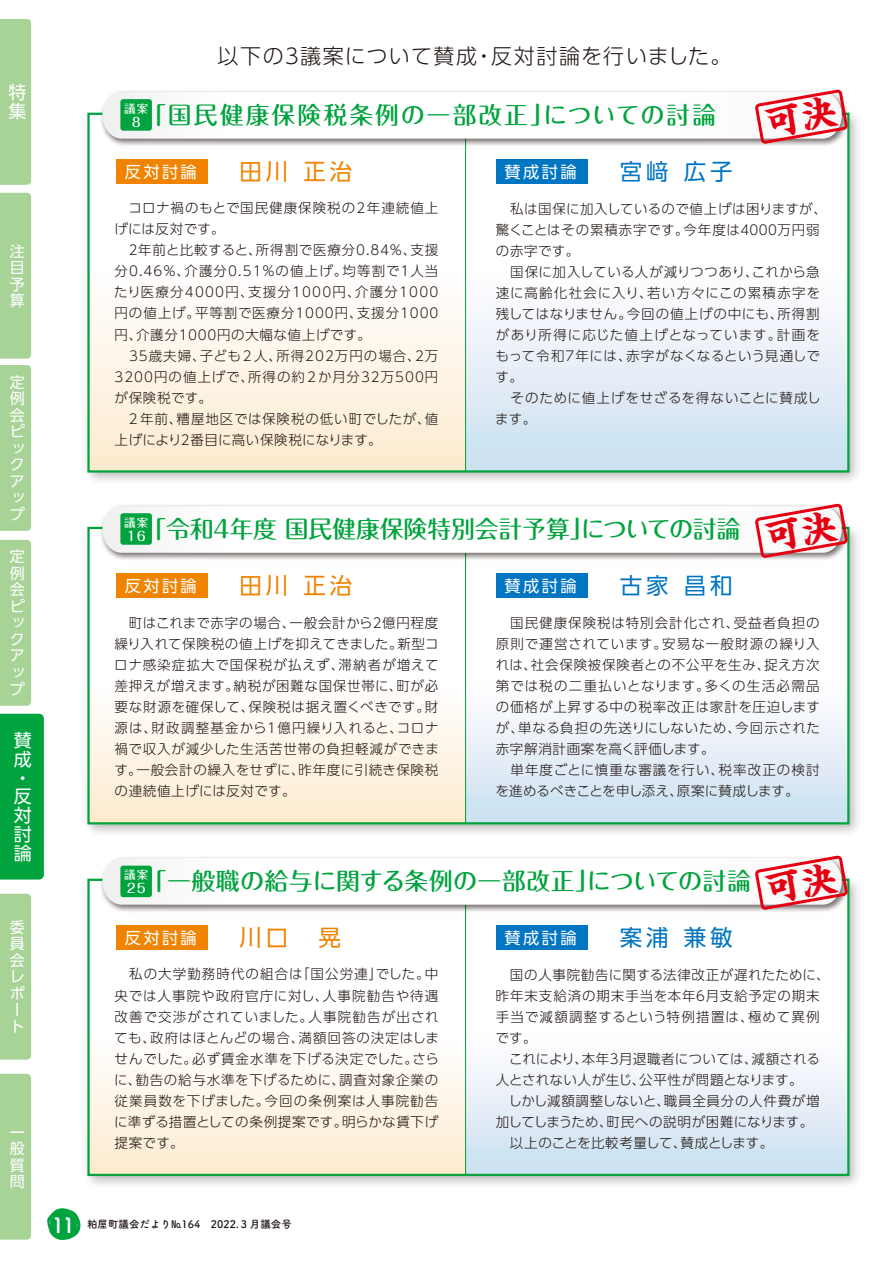
<style>
.page{position:relative;width:893px;height:1263px;background:#fff}
.page>*{position:absolute;margin:0;border:0;box-sizing:border-box;transform-origin:0 0}
.t1{font:500 24px "Maru Fo Pro";color:#00a33e}
.t2{font:500 24px "Maru Fo Pro";letter-spacing:.08em;color:#00a33e}
.t3{font:22.5px "UD Shin Go Pr 6";letter-spacing:.17em;color:#f08300}
.t4{font:22.5px "UD Shin Go Pr 6";letter-spacing:.17em;color:#0075c2}
.t5{font:300 21px "UD Shin Go Pr 6";letter-spacing:.06em;color:#221815}
.t6{font:18px/18.8px "UD Shin Go Pr 6";color:#fff}
.t7{font:16.2px "UD Shin Go Pr 6";letter-spacing:.15em;color:#fff}
.t8{font:15px/16.5px "UD Shin Go Pr 6";color:#fff}
.t9{font:300 13.5px/21px "UD Shin Go Pro";letter-spacing:.05em;color:#221815}
.t10{font:300 13.5px/21px "UD Shin Go Pro";letter-spacing:.07em;color:#221815}
.t11{font:500 12.9px "Maru Fo Pro";color:#fff}
.t12{font:500 11.55px "Maru Fo Pro";color:#fff}
.t13{font:10.5px "Tsuku A Rd Gothic Std B";color:#221815}
.s1{font-size:21px;color:#fff}
</style>
<div class="page">
<svg style="left:47px;top:1208px;width:34px;height:33px"></svg>
<div style="left:0;top:714px;width:44px;height:165px;background:#00a33e"></div>
<div style="left:0;top:365px;width:31px;height:166px;background:#a7d397"></div>
<div style="left:0;top:193px;width:31px;height:166px;background:#a7d397"></div>
<div style="left:0;top:540px;width:31px;height:166px;background:#a7d397"></div>
<div style="left:0;top:19px;width:31px;height:166px;background:#a7d397"></div>
<div style="left:0;top:894px;width:31px;height:165px;background:#a7d397"></div>
<div style="left:0;top:1074px;width:31px;height:165px;background:#a7d397"></div>
<img style="left:87px;top:112px;width:771px;height:369px">
<div style="left:89px;top:114px;width:759px;height:357px;background:#fff"></div>
<div style="left:88px;top:267px;width:377px;height:205px;background:linear-gradient(to bottom,#fff,#fceace)"></div>
<div style="left:465px;top:267px;width:383px;height:205px;background:linear-gradient(to bottom,#fffeff,#cae0f0)"></div>
<hr style="left:465px;top:114px;width:1px;height:357px;background:#00a33e">
<div style="left:117px;top:159px;width:91px;height:25px;background:#f08300"></div>
<div style="left:497px;top:159px;width:91px;height:25px;background:#0075c2"></div>
<img style="left:87px;top:526px;width:771px;height:307px">
<div style="left:89px;top:528px;width:759px;height:295px;background:#fff"></div>
<div style="left:88px;top:682px;width:377px;height:142px;background:linear-gradient(to bottom,#fff,#f1e8c8)"></div>
<div style="left:465px;top:682px;width:383px;height:142px;background:linear-gradient(to bottom,#fff,#c1dde9)"></div>
<hr style="left:465px;top:528px;width:1px;height:295px;background:#00a33e">
<div style="left:117px;top:574px;width:91px;height:24px;background:#f08300"></div>
<div style="left:497px;top:574px;width:91px;height:24px;background:#0075c2"></div>
<img style="left:87px;top:878px;width:771px;height:307px">
<div style="left:89px;top:880px;width:759px;height:295px;background:#fff"></div>
<div style="left:88px;top:1033px;width:377px;height:142px;background:linear-gradient(to bottom,#fff,#faeacd)"></div>
<div style="left:465px;top:1033px;width:383px;height:142px;background:linear-gradient(to bottom,#fff,#c8dfef)"></div>
<hr style="left:465px;top:880px;width:1px;height:295px;background:#00a33e">
<div style="left:117px;top:925px;width:91px;height:25px;background:#f08300"></div>
<div style="left:497px;top:925px;width:91px;height:25px;background:#0075c2"></div>
<svg style="left:102px;top:89px;width:748px;height:57px"></svg>
<svg style="left:102px;top:503px;width:748px;height:57px"></svg>
<svg style="left:102px;top:855px;width:748px;height:57px"></svg>
<h3 class="t6" style="left:8px;top:83px;width:19px">特集</h3>
<p class="t8" style="left:10px;top:242px;width:16px;text-align:justify">注目予算</p>
<p class="t8" style="left:10px;top:373px;width:17px">定例会ピックアップ</p>
<p class="t8" style="left:10px;top:548px;width:17px">定例会ピックアップ</p>
<h3 class="t6" style="left:14px;top:731px;width:19px">賛成・反対討論</h3>
<p class="t8" style="left:10px;top:918px;width:16px">委員会レポート</p>
<p class="t8" style="left:10px;top:1123px;width:16px;text-align:justify">一般質問</p>
<h3 class="t5" style="left:217px;top:39px;width:516px">以下の３議案について賛成・反対討論を行いました。</h3>
<h1 class="t2" style="left:142px;top:96px;width:576px">「国民健康保険税条例の一部改正」についての討論</h1>
<p class="t7" style="left:125px;top:158px;width:74px">反対討論</p>
<h2 class="t3" style="left:239px;top:153px;width:114px">田川 正治</h2>
<p class="t10" style="left:114px;top:197px;width:326px">　コロナ禍のもとで国民健康保険税の２年連続値上げには反対です。<br>　２年前と比較すると、所得割で医療分0.84％、支援分0.46％、介護分0.51％の値上げ。均等割で1人当たり医療分4000円、支援分1000円､介護分1000円の値上げ。平等割で医療分1000円、支援分1000円、介護分1000円の大幅な値上げです。<br>　35歳夫婦、子ども2人、所得202万円の場合、2万<br>3200円の値上げで、所得の約2か月分32万500円が保険税です。<br>　2年前､糟屋地区では保険税の低い町でしたが、値上げにより2番目に高い保険税になります。</p>
<p class="t9" style="left:495px;top:197px;width:333px">　私は国保に加入しているので値上げは困りますが、驚くことはその累積赤字です。今年度は４０００万円弱の赤字です。<br>　国保に加入している人が減りつつあり、これから急速に高齢化社会に入り、若い方々にこの累積赤字を残してはなりません。今回の値上げの中にも、所得割があり所得に応じた値上げとなっています。計画をもって令和７年には、赤字がなくなるという見通しです。<br>　そのために値上げをせざるを得ないことに賛成します。</p>
<p class="t12" style="left:124px;top:99px;width:26px">議案</p>
<p class="t11" style="left:132px;top:112px;width:11px">8</p>
<p class="t7" style="left:505px;top:158px;width:74px">賛成討論</p>
<h2 class="t4" style="left:620px;top:153px;width:114px">宮﨑 広子</h2>
<p class="t12" style="left:124px;top:513px;width:26px">議案</p>
<p class="t11" style="left:127px;top:526px;width:21px">16</p>
<h1 class="t1" style="left:142px;top:510px;width:600px">「令和４年度 国民健康保険特別会計予算」についての討論</h1>
<p class="t7" style="left:125px;top:572px;width:74px">反対討論</p>
<h2 class="t3" style="left:239px;top:567px;width:114px">田川 正治</h2>
<p class="t9" style="left:114px;top:611px;width:326px;text-align:justify">　町はこれまで赤字の場合、一般会計から２億円程度繰り入れて保険税の値上げを抑えてきました。新型コロナ感染症拡大で国保税が払えず、滞納者が増えて差押えが増えます。納税が困難な国保世帯に、町が必要な財源を確保して、保険税は据え置くべきです。財源は､財政調整基金から1億円繰り入れると、コロナ禍で収入が減少した生活苦世帯の負担軽減ができます。一般会計の繰入をせずに、昨年度に引続き保険税の連続値上げには反対です。</p>
<p class="t9" style="left:495px;top:611px;width:326px">　国民健康保険税は特別会計化され、受益者負担の原則で運営されています。安易な一般財源の繰り入れは、社会保険被保険者との不公平を生み、捉え方次第では税の二重払いとなります。多くの生活必需品の価格が上昇する中の税率改正は家計を圧迫しますが、単なる負担の先送りにしないため、今回示された赤字解消計画案を高く評価します。<br>　単年度ごとに慎重な審議を行い、税率改正の検討を進めるべきことを申し添え、原案に賛成します。</p>
<p class="t7" style="left:505px;top:572px;width:74px">賛成討論</p>
<h2 class="t4" style="left:620px;top:567px;width:114px">古家 昌和</h2>
<h1 class="t1" style="left:143px;top:861px;width:610px">「一般職の給与に関する条例の一部改正」についての討論</h1>
<p class="t7" style="left:125px;top:924px;width:74px">反対討論</p>
<h2 class="t3" style="left:239px;top:919px;width:103px">川口　晃</h2>
<p class="t9" style="left:114px;top:963px;width:326px;text-align:justify">　私の大学勤務時代の組合は「国公労連」でした。中央では人事院や政府官庁に対し、人事院勧告や待遇改善で交渉がされていました。人事院勧告が出されても、政府はほとんどの場合、満額回答の決定はしませんでした。必ず賃金水準を下げる決定でした。さらに、勧告の給与水準を下げるために、調査対象企業の従業員数を下げました。今回の条例案は人事院勧告に準ずる措置としての条例提案です。明らかな賃下げ提案です。</p>
<p class="t9" style="left:496px;top:963px;width:336px">　国の人事院勧告に関する法律改正が遅れたために、昨年末支給済の期末手当を本年６月支給予定の期末手当で減額調整するという特例措置は、極めて異例です。<br>　これにより、本年３月退職者については、減額される人とされない人が生じ、公平性が問題となります。<br>　しかし減額調整しないと、職員全員分の人件費が増加してしまうため、町民への説明が困難になります。　以上のことを比較考量して、賛成とします。</p>
<p class="t12" style="left:124px;top:866px;width:26px">議案</p>
<p class="t11" style="left:127px;top:878px;width:21px">25</p>
<p class="t7" style="left:505px;top:924px;width:74px">賛成討論</p>
<h2 class="t4" style="left:620px;top:919px;width:114px">案浦 兼敏</h2>
<p class="t13" style="left:52px;top:1216px;width:241px"><span class="s1">11</span> 粕屋町議会だより№164　2022. 3 月議会号</p>
</div>
